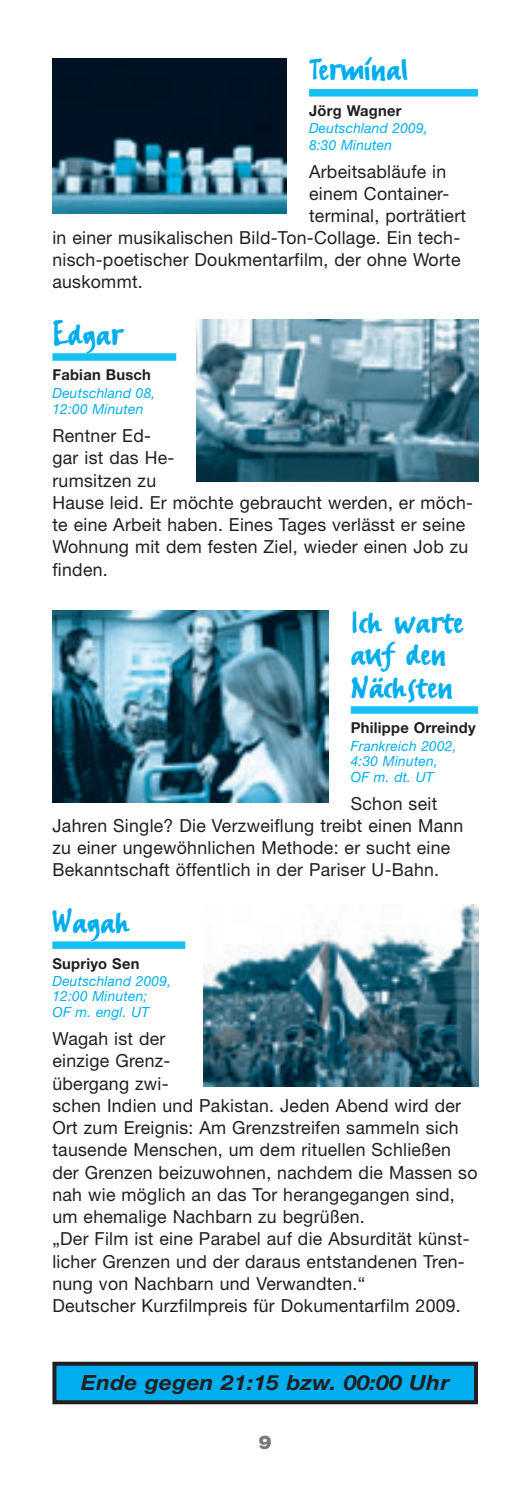
<style>
.page{position:relative;width:532px;height:1489px;background:#fff}
.page>*{position:absolute;margin:0;border:0;box-sizing:border-box;transform-origin:0 0}
.t1{font:38px/32.5px "FF Erikrighthand";letter-spacing:.005em;color:#00aeef;scale:1.04 1}
.t2{font:italic 700 21px "Helvetica Neue";letter-spacing:.015em;color:#231f20;scale:1.07 1}
.t3{font:900 19px "Helvetica Neue";color:#76787b;scale:1.05 1}
.t4{font:18px/22.2px "Helvetica Neue";letter-spacing:.015em;color:#231f20}
.t5{font:700 15px "Helvetica Neue";letter-spacing:.015em;color:#231f20}
.t6{font:italic 14px/15.8px "Helvetica Neue";letter-spacing:.015em;color:#00aeef}
</style>
<div class="page">
<div style="left:309px;top:89px;width:169px;height:7px;background:#15c0f2"></div>
<div style="left:52px;top:353px;width:124px;height:8px;background:#15c0f2"></div>
<div style="left:350px;top:706px;width:128px;height:7px;background:#15c0f2"></div>
<div style="left:52px;top:941px;width:133px;height:7px;background:#15c0f2"></div>
<div style="left:54px;top:1363px;width:422px;height:39px;background:#00aeef"></div>
<div style="left:52px;top:1361px;width:426px;height:43px;border:4px solid #231f20"></div>
<img style="left:52px;top:59px;width:234px;height:155px">
<img style="left:196px;top:319px;width:282px;height:162px">
<img style="left:52px;top:611px;width:276px;height:191px">
<img style="left:203px;top:904px;width:275px;height:181px">
<h1 class="t1" style="left:309px;top:51px;width:97px">Terminal</h1>
<p class="t5" style="left:309px;top:105px;width:94px">Jörg Wagner</p>
<p class="t6" style="left:309px;top:121px;width:120px;line-height:16.5px">Deutschland 2009,<br>8:30 Minuten</p>
<p class="t4" style="left:309px;top:162px;width:139px">Arbeitsabläufe in</p>
<p class="t4" style="left:309px;top:184px;width:142px">einem Container-</p>
<p class="t4" style="left:309px;top:206px;width:158px">terminal, porträtiert</p>
<p class="t4" style="left:52px;top:228px;width:409px">in einer musikalischen Bild-Ton-Collage. Ein tech-</p>
<p class="t4" style="left:52px;top:250px;width:409px">nisch-poetischer Doukmentarfilm, der ohne Worte</p>
<p class="t4" style="left:52px;top:272px;width:92px">auskommt.</p>
<h1 class="t1" style="left:52px;top:315px;width:69px">Edgar</h1>
<p class="t5" style="left:52px;top:369px;width:100px">Fabian Busch</p>
<p class="t6" style="left:52px;top:385px;width:104px;line-height:16.5px">Deutschland 08,<br>12:00 Minuten</p>
<p class="t4" style="left:52px;top:426px;width:422px">Rentner Ed-<br>gar ist das He-<br>rumsitzen zu<br>Hause leid. Er möchte gebraucht werden, er möch&shy;te eine Arbeit haben. Eines Tages verlässt er seine<br>Wohnung mit dem festen Ziel, wieder einen Job zu finden.</p>
<h1 class="t1" style="left:350px;top:603px;width:110px">Ich warte auf den<br>Nächsten</h1>
<p class="t5" style="left:350px;top:722px;width:126px">Philippe Orreindy</p>
<p class="t6" style="left:350px;top:739px;width:107px">Frankreich 2002,<br>4:30 Minuten,<br>OF m. dt. UT</p>
<p class="t4" style="left:52px;top:794px;width:412px;text-indent:298px">Schon seit Jahren Single? Die Verzweiflung treibt einen Mann zu einer ungewöhnlichen Methode: er sucht eine Bekanntschaft öffentlich in der Pariser U-Bahn.</p>
<h1 class="t1" style="left:52px;top:903px;width:76px">Wagah</h1>
<p class="t5" style="left:52px;top:957px;width:88px">Supriyo Sen</p>
<p class="t6" style="left:52px;top:974px;width:120px">Deutschland 2009,<br>12:00 Minuten;<br>OF m. engl. UT</p>
<p class="t4" style="left:52px;top:1029px;width:426px">Wagah ist der<br>einzige Grenz-<br>übergang zwi-<br>schen Indien und Pakistan. Jeden Abend wird der Ort zum Ereignis: Am Grenzstreifen sammeln sich tausende Menschen, um dem rituellen Schließen der Grenzen beizuwohnen, nachdem die Massen so nah wie möglich an das Tor herangegangen sind, um ehemalige Nachbarn zu begrüßen.<br>„Der Film ist eine Parabel auf die Absurdität künst&shy;licher Grenzen und der daraus entstandenen Tren&shy;nung von Nachbarn und Verwandten.“<br>Deutscher Kurzfilmpreis für Dokumentarfilm 2009.</p>
<p class="t2" style="left:81px;top:1374px;width:346px">Ende gegen 21:15 bzw. 00:00 Uhr</p>
<p class="t3" style="left:258px;top:1434px;width:14px">9</p>
</div>
